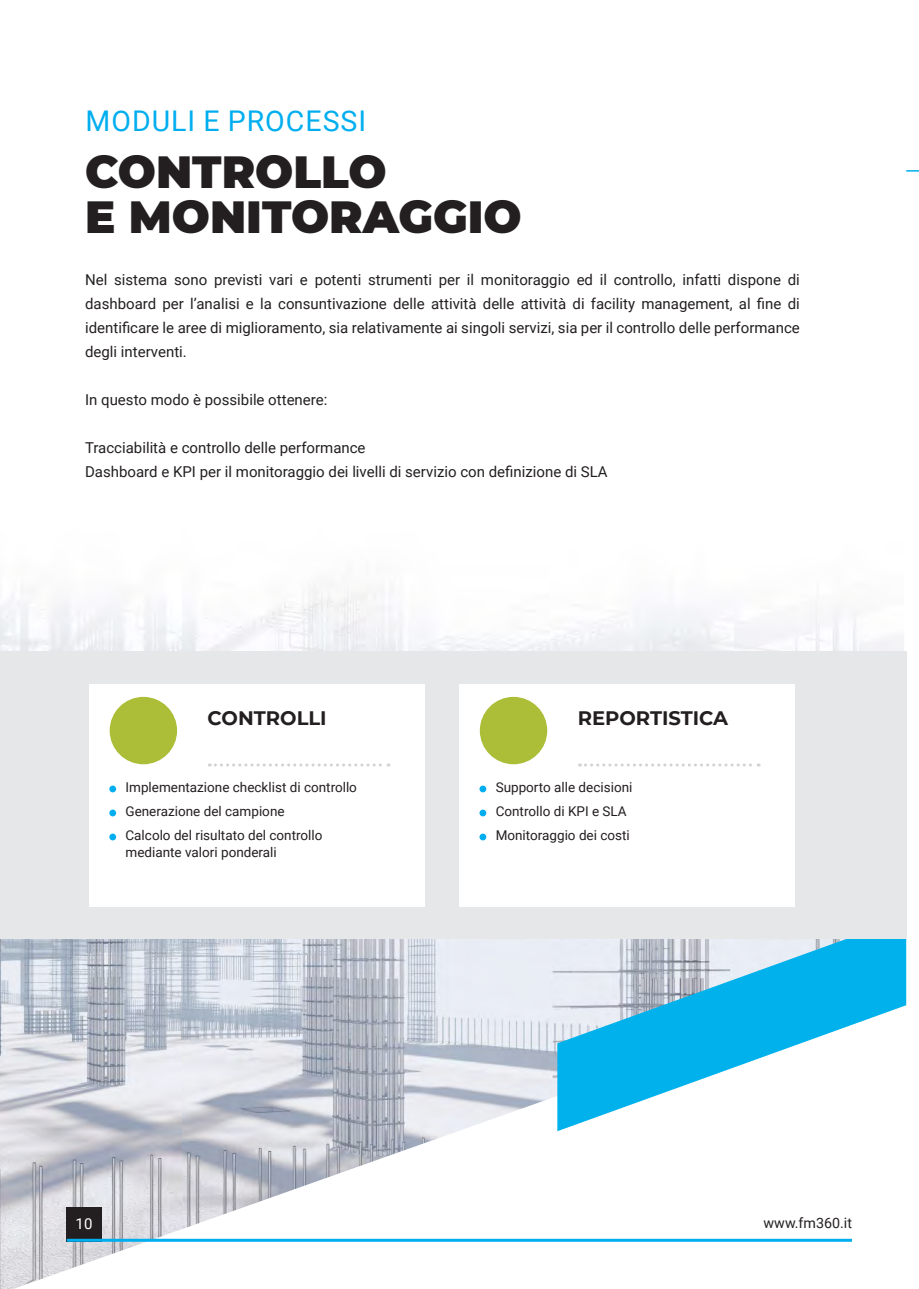
<style>
.page{position:relative;width:919px;height:1289px;background:#fff}
.page>*{position:absolute;margin:0;border:0;box-sizing:border-box;transform-origin:0 0}
.t1{font:900 45px "Montserrat";color:#231f20}
.t2{font:28.5px "Roboto";letter-spacing:.035em;color:#00aeef}
.t3{font:700 19.5px "Montserrat";color:#231f20}
.t4{font:15px/24px "Roboto";color:#231f20;text-align:justify}
.t5{font:15px "Roboto";color:#fff}
.t6{font:14.25px "Roboto";color:#231f20}
.t7{font:13.5px "Roboto";color:#231f20}
</style>
<div class="page">
<img style="left:0;top:584px;width:904px;height:704px">
<svg style="left:557px;top:939px;width:349px;height:192px"></svg>
<div style="left:67px;top:1206px;width:35px;height:35px;background:#231f20"></div>
<hr style="left:67px;top:1238px;width:784px;height:3px;background:#00aeef">
<div style="left:0;top:651px;width:906px;height:288px;background:#e6e7e9"></div>
<div style="left:89px;top:684px;width:335px;height:223px;background:#fff"></div>
<div style="left:459px;top:684px;width:335px;height:223px;background:#fff"></div>
<div style="left:110px;top:697px;width:67px;height:67px;background:#acbe37;border-radius:50%"></div>
<div style="left:480px;top:697px;width:67px;height:67px;background:#acbe37;border-radius:50%"></div>
<svg style="left:209px;top:763px;width:180px;height:3px"></svg>
<svg style="left:579px;top:763px;width:180px;height:3px"></svg>
<div style="left:109px;top:785px;width:7px;height:7px;background:#00aeef;border-radius:50%"></div>
<div style="left:109px;top:809px;width:7px;height:7px;background:#00aeef;border-radius:50%"></div>
<div style="left:109px;top:833px;width:7px;height:7px;background:#00aeef;border-radius:50%"></div>
<div style="left:479px;top:785px;width:7px;height:7px;background:#00aeef;border-radius:50%"></div>
<div style="left:479px;top:809px;width:7px;height:7px;background:#00aeef;border-radius:50%"></div>
<div style="left:479px;top:833px;width:7px;height:7px;background:#00aeef;border-radius:50%"></div>
<svg style="left:906px;top:170px;width:12px;height:2px"></svg>
<p class="t2" style="left:86px;top:101px;width:282px">MODULI E PROCESSI</p>
<p class="t1" style="left:85px;top:138px;width:303px">CONTROLLO</p>
<p class="t1" style="left:85px;top:183px;width:438px">E MONITORAGGIO</p>
<p class="t4" style="left:85px;top:267px;width:716px">Nel sistema sono previsti vari e potenti strumenti per il monitoraggio ed il controllo, infatti dispone di dashboard per l’analisi e la consuntivazione delle attività delle attività di facility management, al fine di identificare le aree di miglioramento, sia relativamente ai singoli servizi, sia per il controllo delle performance degli interventi.</p>
<p class="t4" style="left:85px;top:387px;width:244px">In questo modo è possibile ottenere:</p>
<p class="t4" style="left:85px;top:435px;width:282px">Tracciabilità e controllo delle performance</p>
<p class="t4" style="left:85px;top:459px;width:524px">Dashboard e KPI per il monitoraggio dei livelli di servizio con definizione di SLA</p>
<p class="t3" style="left:207px;top:704px;width:121px">CONTROLLI</p>
<p class="t3" style="left:577px;top:704px;width:152px">REPORTISTICA</p>
<p class="t7" style="left:125px;top:778px;width:233px">Implementazione checklist di controllo</p>
<p class="t7" style="left:125px;top:802px;width:161px">Generazione del campione</p>
<p class="t7" style="left:125px;top:826px;width:198px">Calcolo del risultato del controllo</p>
<p class="t7" style="left:125px;top:842px;width:153px">mediante valori ponderali</p>
<p class="t7" style="left:495px;top:778px;width:138px">Supporto alle decisioni</p>
<p class="t7" style="left:495px;top:802px;width:132px">Controllo di KPI e SLA</p>
<p class="t7" style="left:495px;top:826px;width:136px">Monitoraggio dei costi</p>
<p class="t5" style="left:76px;top:1213px;width:18px">10</p>
<p class="t6" style="left:763px;top:1213px;width:90px">www.fm360.it</p>
</div>
